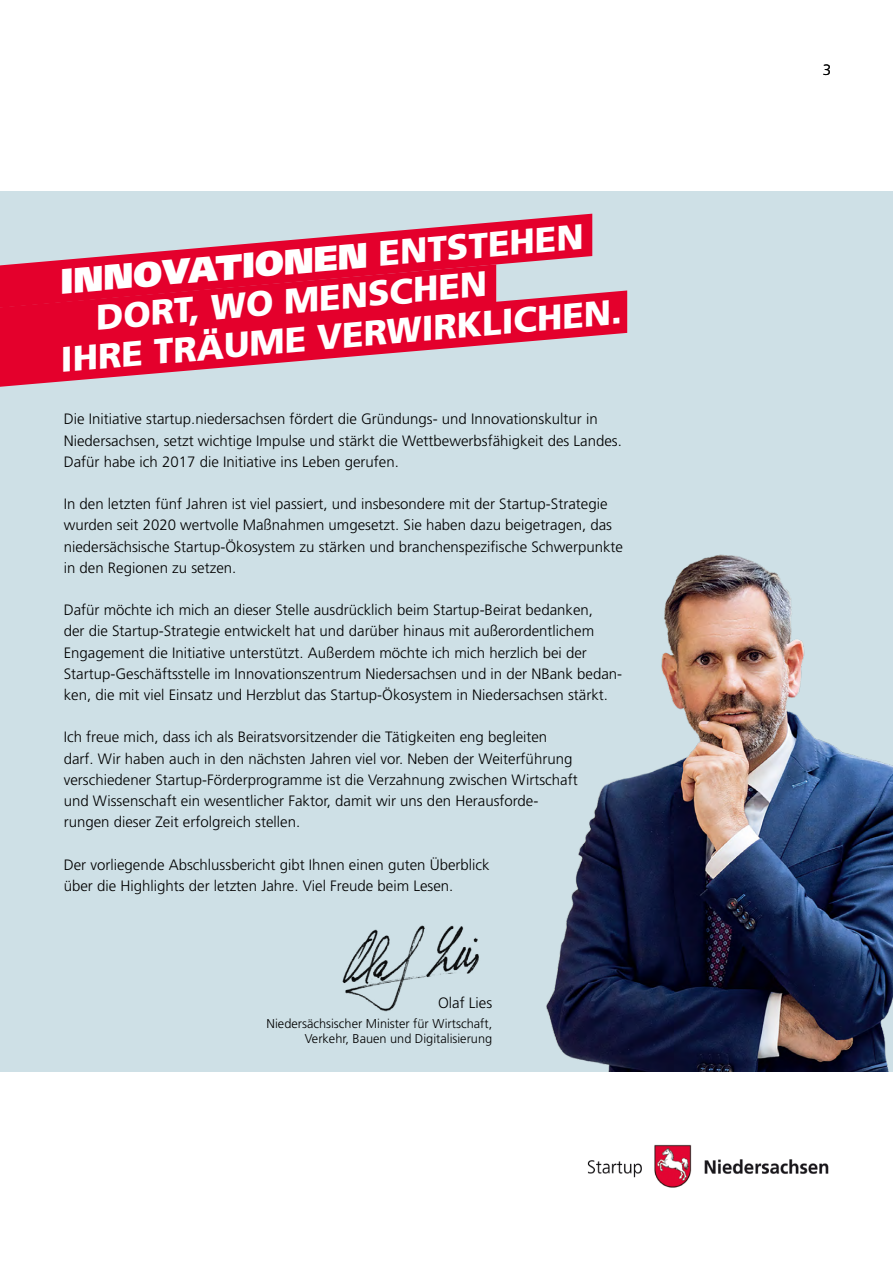
<style>
.page{position:relative;width:893px;height:1263px;background:#fff}
.page>*{position:absolute;margin:0;border:0;box-sizing:border-box;transform-origin:0 0}
.t1{font:35.25px/39px "Frutiger LT 75 Blk";color:#fff}
.t2{font:900 35.25px "Frutiger LT Std";color:#fff}
.t3{font:300 15px/21.1px "Frutiger LT Std";color:#000}
.t4{font:300 12.75px/15px "Frutiger LT Std";color:#000;text-align:right}
.s1{font-family:"Frutiger LT 75 Blk";font-weight:400}
</style>
<div class="page">
<img style="left:587px;top:1144px;width:242px;height:44px">
<div style="left:0;top:191px;width:893px;height:880px;background:#cee0e6"></div>
<img style="left:546px;top:554px;width:347px;height:517px">
<svg style="left:17px;top:214px;width:575px;height:76px"></svg>
<svg style="left:0;top:290px;width:627px;height:97px"></svg>
<div style="left:0;top:264px;width:496px;height:86px;background:#e4002c"></div>
<img style="left:342px;top:925px;width:137px;height:87px">
<h1 class="t2" style="left:58px;top:260px;width:527px;rotate:-5deg">INNOVATIONEN <span class="s1">ENTSTEHEN</span></h1>
<h1 class="t1" style="left:55px;top:302px;width:565px;text-indent:39px;rotate:-5deg">DORT, WO MENSCHEN<br>IHRE TRÄUME VERWIRKLICHEN.</h1>
<p class="t3" style="left:64px;top:409px;width:560px">Die Initiative startup.niedersachsen fördert die Gründungs- und Innovationskultur in<br>Niedersachsen, setzt wichtige Impulse und stärkt die Wettbewerbsfähigkeit des Landes.<br>Dafür habe ich 2017 die Initiative ins Leben gerufen.</p>
<p class="t3" style="left:64px;top:494px;width:561px">In den letzten fünf Jahren ist viel passiert, und insbesondere mit der Startup-Strategie wurden seit 2020 wertvolle Maßnahmen umgesetzt. Sie haben dazu beigetragen, das niedersächsische Startup-Ökosystem zu stärken und branchenspezifische Schwerpunkte in den Regionen zu setzen.</p>
<p class="t3" style="left:64px;top:600px;width:560px">Dafür möchte ich mich an dieser Stelle ausdrücklich beim Startup-Beirat bedanken,<br>der die Startup-Strategie entwickelt hat und darüber hinaus mit außerordentlichem Engagement die Initiative unterstützt. Außerdem möchte ich mich herzlich bei der Startup-Geschäftsstelle im Innovationszentrum Niedersachsen und in der NBank bedan&shy;ken, die mit viel Einsatz und Herzblut das Startup-Ökosystem in Niedersachsen stärkt.</p>
<p class="t3" style="left:64px;top:727px;width:515px">Ich freue mich, dass ich als Beiratsvorsitzender die Tätigkeiten eng begleiten darf. Wir haben auch in den nächsten Jahren viel vor. Neben der Weiterführung verschiedener Startup-Förderprogramme ist die Verzahnung zwischen Wirtschaft und Wissenschaft ein wesentlicher Faktor, damit wir uns den Herausforde&shy;rungen dieser Zeit erfolgreich stellen.</p>
<p class="t3" style="left:64px;top:854px;width:427px">Der vorliegende Abschlussbericht gibt Ihnen einen guten Überblick über die Highlights der letzten Jahre. Viel Freude beim Lesen.</p>
<p class="t3" style="left:438px;top:993px;width:56px">Olaf Lies</p>
<p class="t4" style="left:267px;top:1016px;width:227px">Niedersächsischer Minister für Wirtschaft,<br>Verkehr, Bauen und Digitalisierung</p>
<p class="t3" style="left:823px;top:60px;width:10px">3</p>
</div>
